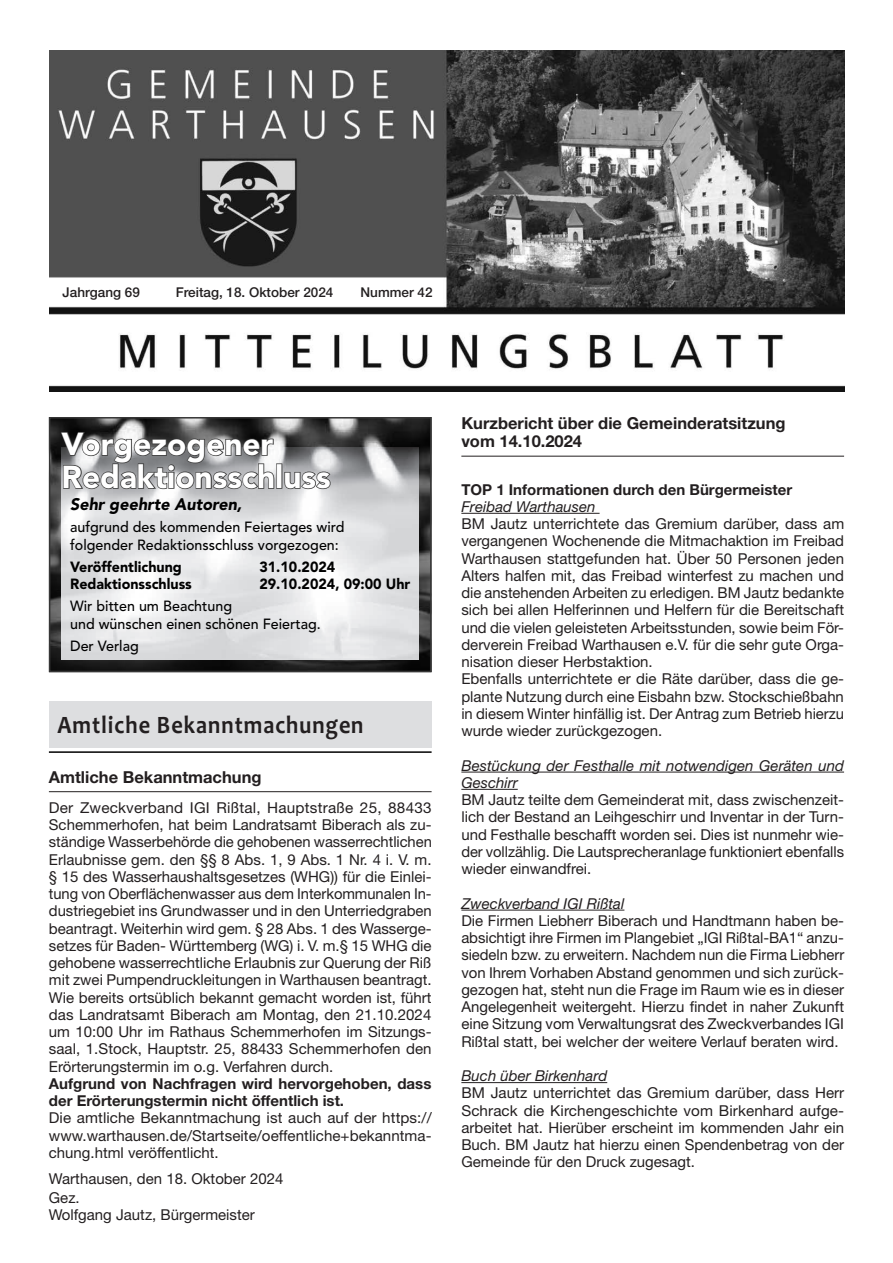
<style>
.page{position:relative;width:893px;height:1263px;background:#fff}
.page>*{position:absolute;margin:0;border:0;box-sizing:border-box;transform-origin:0 0}
.t1{font:900 31.5px/33px "Avenir LT Std";color:#fff}
.t2{font:700 25.2px "Candara";letter-spacing:.045em;color:#231f20;scale:.89 1}
.t3{font:italic 900 16.65px "Avenir LT Std";color:#010101}
.t4{font:700 16.5px/18.8px "Helvetica Neue LT Std";color:#231f20}
.t5{font:15px/17.2px "Helvetica Neue LT Std";color:#231f20;text-align:justify}
.t6{font:700 15px/17.2px "Helvetica Neue LT Std";color:#231f20}
.t7{font:italic 15px/17.2px "Helvetica Neue LT Std";color:#231f20}
.t8{font:500 14.7px/17.7px "Avenir LT Std";color:#010101}
.t9{font:900 14.7px "Avenir LT Std";color:#010101}
.t10{font:500 13.5px "Helvetica Neue LT Std";color:#231f20}
</style>
<div class="page">
<img style="left:50px;top:51px;width:794px;height:340px">
<div style="left:63px;top:280px;width:369px;height:24px;background:#fff"></div>
<hr style="left:49px;top:791px;width:383px;height:1px;background:#231f20">
<img style="left:52px;top:420px;width:377px;height:249px">
<div style="left:49px;top:417px;width:383px;height:255px;border:2px solid #363636"></div>
<img style="left:62px;top:447px;width:357px;height:212px">
<svg style="left:60px;top:431px;width:215px;height:59px;background:#7d7e80"></svg>
<div style="left:276px;top:463px;width:6px;height:26px;border:2px solid #363636"></div>
<svg style="left:284px;top:471px;width:47px;height:19px"></svg>
<div style="left:49px;top:701px;width:383px;height:46px;background:#dddee0"></div>
<hr style="left:49px;top:751px;width:383px;height:2px;background:#000">
<hr style="left:461px;top:456px;width:383px;height:1px;background:#231f20">
<hr style="left:461px;top:513px;width:139px;height:1px;background:#231f20">
<hr style="left:461px;top:772px;width:383px;height:1px;background:#231f20">
<hr style="left:461px;top:789px;width:57px;height:1px;background:#231f20">
<hr style="left:461px;top:910px;width:163px;height:1px;background:#231f20">
<hr style="left:461px;top:1082px;width:146px;height:1px;background:#231f20">
<p class="t10" style="left:63px;top:284px;width:79px">Jahrgang 69</p>
<p class="t10" style="left:176px;top:284px;width:159px">Freitag, 18. Oktober 2024</p>
<p class="t10" style="left:360px;top:284px;width:74px">Nummer 42</p>
<h1 class="t1" style="left:62px;top:427px;width:270px">Vorgezogener<br>Redaktionsschluss</h1>
<p class="t3" style="left:70px;top:494px;width:173px">Sehr geehrte Autoren,</p>
<p class="t8" style="left:70px;top:519px;width:276px">aufgrund des kommenden Feiertages wird folgender Redaktionsschluss vorgezogen:</p>
<p class="t9" style="left:70px;top:558px;width:113px">Veröffentlichung</p>
<p class="t9" style="left:259px;top:558px;width:77px">31.10.2024</p>
<p class="t9" style="left:70px;top:575px;width:123px">Redaktionsschluss</p>
<p class="t9" style="left:259px;top:575px;width:152px">29.10.2024, 09:00 Uhr</p>
<p class="t8" style="left:70px;top:598px;width:252px">Wir bitten um Beachtung<br>und wünschen einen schönen Feiertag.</p>
<p class="t8" style="left:70px;top:637px;width:70px">Der Verlag</p>
<h2 class="t2" style="left:57px;top:709px;width:346px">Amtliche Bekanntmachungen</h2>
<p class="t4" style="left:49px;top:767px;width:214px">Amtliche Bekanntmachung</p>
<p class="t5" style="left:49px;top:799px;width:384px">Der Zweckverband IGI Rißtal, Hauptstraße 25, 88433<br>Schemmerhofen, hat beim Landratsamt Biberach als zu&shy;ständige Wasserbehörde die gehobenen wasserrechtlichen Erlaubnisse gem. den §§ 8 Abs. 1, 9 Abs. 1 Nr. 4 i. V. m. § 15 des Wasserhaushaltsgesetzes (WHG)) für die Einlei&shy;tung von Oberflächenwasser aus dem Interkommunalen In&shy;dustriegebiet ins Grundwasser und in den Unterriedgraben beantragt. Weiterhin wird gem. § 28 Abs. 1 des Wasserge&shy;setzes für Baden- Württemberg (WG) i. V. m.§ 15 WHG die gehobene wasserrechtliche Erlaubnis zur Querung der Riß mit zwei Pumpendruckleitungen in Warthausen beantragt.<br>Wie bereits ortsüblich bekannt gemacht worden ist, führt das Landratsamt Biberach am Montag, den 21.10.2024 um 10:00 Uhr im Rathaus Schemmerhofen im Sitzungs&shy;saal, 1.Stock, Hauptstr. 25, 88433 Schemmerhofen den Erörterungstermin im o.g. Verfahren durch.</p>
<p class="t6" style="left:49px;top:1074px;width:384px">Aufgrund von Nachfragen wird hervorgehoben, dass der Erörterungstermin nicht öffentlich ist.</p>
<p class="t5" style="left:49px;top:1109px;width:384px">Die amtliche Bekanntmachung ist auch auf der https:// www.warthausen.de/Startseite/oeffentliche+bekanntma&shy;chung.html veröffentlicht.</p>
<p class="t5" style="left:49px;top:1168px;width:236px;line-height:19.4px">Warthausen, den 18. Oktober 2024<br>Gez.</p>
<p class="t5" style="left:49px;top:1206px;width:207px">Wolfgang Jautz, Bürgermeister</p>
<p class="t4" style="left:461px;top:413px;width:326px">Kurzbericht über die Gemeinderatsitzung vom 14.10.2024</p>
<p class="t6" style="left:461px;top:480px;width:332px">TOP 1 Informationen durch den Bürgermeister</p>
<p class="t7" style="left:461px;top:498px;width:136px">Freibad Warthausen</p>
<p class="t5" style="left:461px;top:515px;width:384px;text-align:left">BM Jautz unterrichtete das Gremium darüber, dass am vergangenen Wochenende die Mitmachaktion im Freibad Warthausen stattgefunden hat. Über 50 Personen jeden Alters halfen mit, das Freibad winterfest zu machen und die anstehenden Arbeiten zu erledigen. BM Jautz bedankte sich bei allen Helferinnen und Helfern für die Bereitschaft und die vielen geleisteten Arbeitsstunden, sowie beim För&shy;derverein Freibad Warthausen e.V. für die sehr gute Orga&shy;nisation dieser Herbstaktion.<br>Ebenfalls unterrichtete er die Räte darüber, dass die ge&shy;plante Nutzung durch eine Eisbahn bzw. Stockschießbahn in diesem Winter hinfällig ist. Der Antrag zum Betrieb hierzu wurde wieder zurückgezogen.</p>
<p class="t7" style="left:461px;top:756px;width:384px">Bestückung der Festhalle mit notwendigen Geräten und<br>Geschirr</p>
<p class="t5" style="left:461px;top:791px;width:384px">BM Jautz teilte dem Gemeinderat mit, dass zwischenzeit&shy;lich der Bestand an Leihgeschirr und Inventar in der Turn&shy;und Festhalle beschafft worden sei. Dies ist nunmehr wie&shy;der vollzählig. Die Lautsprecheranlage funktioniert ebenfalls wieder einwandfrei.</p>
<p class="t7" style="left:461px;top:894px;width:165px">Zweckverband IGI Rißtal</p>
<p class="t5" style="left:461px;top:912px;width:384px">Die Firmen Liebherr Biberach und Handtmann haben be&shy;absichtigt ihre Firmen im Plangebiet „IGI Rißtal-BA1“ anzu&shy;siedeln bzw. zu erweitern. Nachdem nun die Firma Liebherr von Ihrem Vorhaben Abstand genommen und sich zurück&shy;gezogen hat, steht nun die Frage im Raum wie es in dieser Angelegenheit weitergeht. Hierzu findet in naher Zukunft eine Sitzung vom Verwaltungsrat des Zweckverbandes IGI Rißtal statt, bei welcher der weitere Verlauf beraten wird.</p>
<p class="t7" style="left:461px;top:1067px;width:147px">Buch über Birkenhard</p>
<p class="t5" style="left:461px;top:1084px;width:384px">BM Jautz unterrichtet das Gremium darüber, dass Herr Schrack die Kirchengeschichte vom Birkenhard aufge&shy;arbeitet hat. Hierüber erscheint im kommenden Jahr ein Buch. BM Jautz hat hierzu einen Spendenbetrag von der Gemeinde für den Druck zugesagt.</p>
</div>
